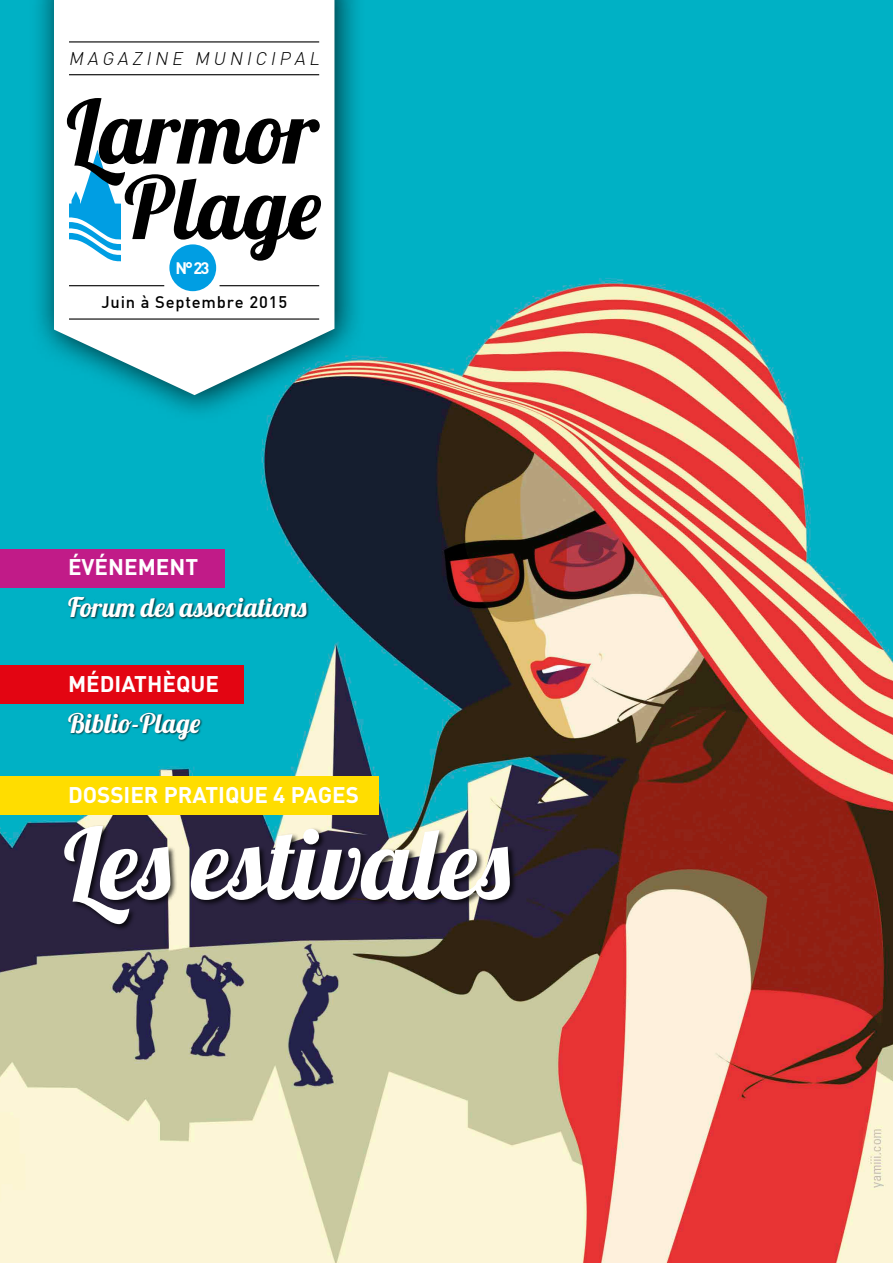
<style>
.page{position:relative;width:893px;height:1263px;background:#fff}
.page>*{position:absolute;margin:0;border:0;box-sizing:border-box;transform-origin:0 0}
.t1{font:99.15px "Lobster 1.4";letter-spacing:.02em;color:#fff}
.t2{font:27px "Lobster 1.4";letter-spacing:.05em;color:#fff}
.t3{font:700 22.35px "DIN";color:#fff}
.t4{font:italic 300 18px "DIN";color:#000}
.t5{font:500 16.5px "DIN";letter-spacing:.05em;color:#000}
.t6{font:700 16.5px "DIN";color:#fff}
</style>
<div class="page">
<img style="left:0;top:0;width:893px;height:1263px">
<div style="left:29px;top:0;width:337px;height:424px;background:#000;opacity:.75"></div>
<svg style="left:54px;top:0;width:280px;height:395px"></svg>
<hr style="left:69px;top:74px;width:250px;height:1px;background:#000">
<hr style="left:69px;top:41px;width:250px;height:1px;background:#000">
<hr style="left:69px;top:285px;width:95px;height:1px;background:#000">
<hr style="left:69px;top:318px;width:250px;height:2px;background:#000">
<hr style="left:220px;top:285px;width:99px;height:1px;background:#000">
<div style="left:169px;top:244px;width:47px;height:47px;background:#009ee3;border-radius:50%"></div>
<div style="left:68px;top:596px;width:241px;height:24px;background:#000;opacity:.75"></div>
<div style="left:68px;top:712px;width:135px;height:31px;background:#000;opacity:.75"></div>
<div style="left:63px;top:824px;width:455px;height:107px;background:#000;opacity:.75"></div>
<div style="left:0;top:776px;width:378px;height:39px;background:#fd0"></div>
<div style="left:0;top:549px;width:224px;height:38px;background:#c11b88"></div>
<div style="left:0;top:665px;width:243px;height:39px;background:#e30512"></div>
<svg style="left:67px;top:98px;width:254px;height:163px"></svg>
<p class="t4" style="left:69px;top:47px;width:256px">MAGAZINE MUNICIPAL</p>
<p class="t6" style="left:175px;top:257px;width:36px">N° 23</p>
<p class="t5" style="left:101px;top:292px;width:187px">Juin à Septembre 2015</p>
<p class="t3" style="left:68px;top:553px;width:132px">ÉVÉNEMENT</p>
<p class="t2" style="left:68px;top:589px;width:240px">Forum des associations</p>
<p class="t3" style="left:68px;top:669px;width:152px">MÉDIATHÈQUE</p>
<p class="t2" style="left:68px;top:706px;width:134px">Biblio-Plage</p>
<p class="t3" style="left:68px;top:780px;width:292px">DOSSIER PRATIQUE 4 PAGES</p>
<h1 class="t1" style="left:64px;top:800px;width:448px">Les estivales</h1>
</div>
